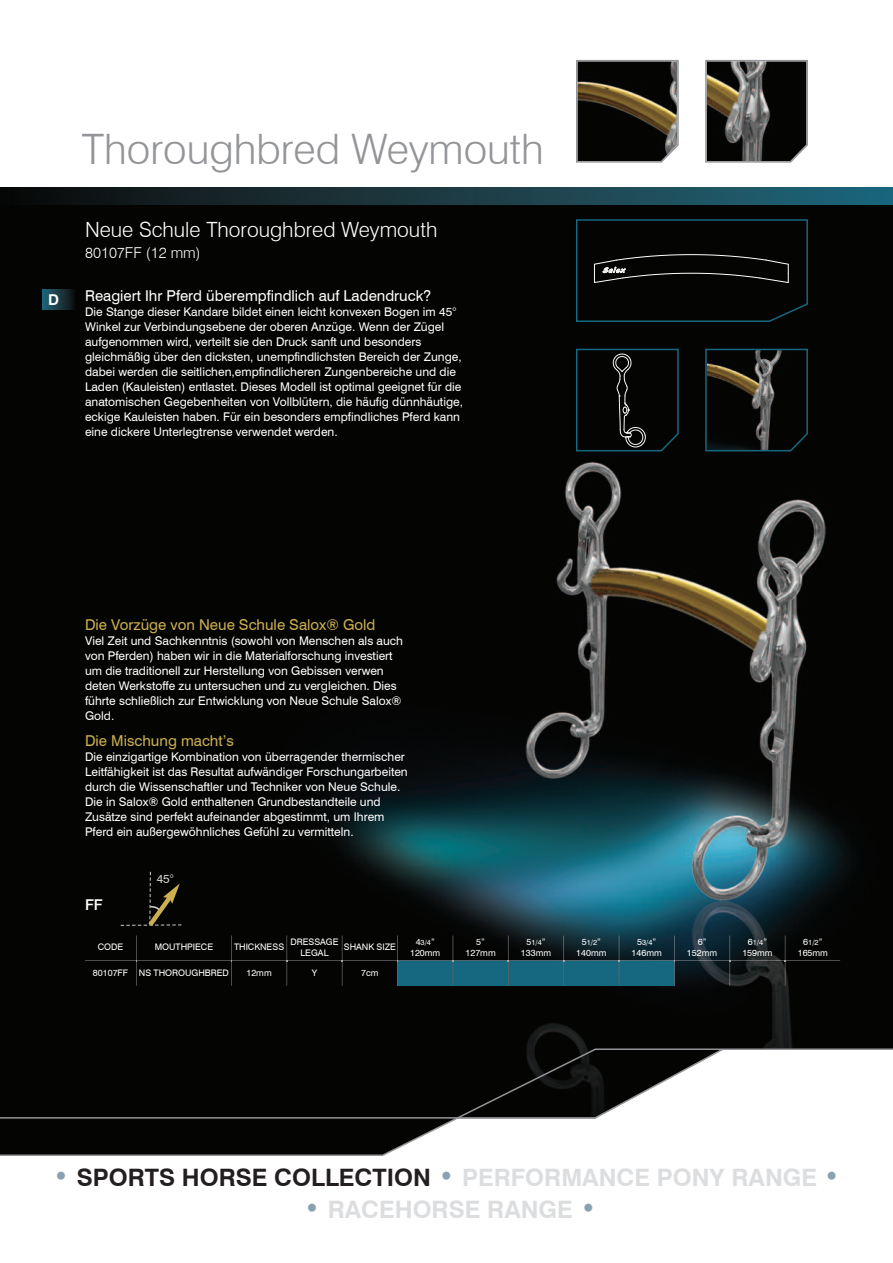
<style>
.page{position:relative;width:893px;height:1263px;background:#fff}
.page>*{position:absolute;margin:0;border:0;box-sizing:border-box;transform-origin:0 0}
.t1{font:300 42px "Swiss 721 BT";color:#939598}
.t2{font:700 24px "Swiss 721 BT";color:#231f20}
.t3{font:700 24px "Swiss 721 BT";color:#dcdddf}
.t4{font:300 21px "Swiss 721 BT";color:#fff}
.t5{font:15px "Swiss 721 BT";color:#ccaf50}
.t6{font:15px "Swiss 721 BT";color:#fff}
.t7{font:300 15px "Swiss 721 BT";color:#fff}
.t8{font:500 15px "Helvetica Neue";color:#fff}
.t9{font:700 15px "Swiss 721 BT";color:#fff}
.t10{font:12px/15px "Swiss 721 BT";color:#fff}
.t11{font:12px "Swiss 721 BT";color:#d6d5ce}
.t12{font:9px/10.8px "Swiss 721 BT";color:#fff;text-align:center}
.t13{font:7.5px "Swiss 721 BT";color:#fff}
.s1{font-size:9px}
.s2{font-size:27px;color:#88a2b2}
.s3{color:#dcdddf}
</style>
<div class="page">
<div style="left:0;top:187px;width:893px;height:1062px;background:#040503"></div>
<img style="left:42px;top:289px;width:808px;height:759px">
<div style="left:2px;top:1157px;width:891px;height:92px;background:#fff"></div>
<svg style="left:0;top:1048px;width:893px;height:109px"></svg>
<div style="left:0;top:187px;width:893px;height:17px;background:linear-gradient(to right,#100c0a,#22687c)"></div>
<svg style="left:43px;top:289px;width:31px;height:21px"></svg>
<hr style="left:0;top:1156px;width:2px;height:107px;background:#fff">
<svg style="left:576px;top:60px;width:103px;height:103px;background:#312d22"></svg>
<svg style="left:705px;top:60px;width:103px;height:103px;background:#3e3d38"></svg>
<svg style="left:576px;top:219px;width:232px;height:103px"></svg>
<svg style="left:705px;top:349px;width:103px;height:102px"></svg>
<div style="left:398px;top:961px;width:55px;height:25px;background:#156880"></div>
<div style="left:453px;top:961px;width:55px;height:25px;background:#156880"></div>
<div style="left:508px;top:961px;width:56px;height:25px;background:#156880"></div>
<div style="left:564px;top:961px;width:55px;height:25px;background:#156880"></div>
<div style="left:619px;top:961px;width:55px;height:25px;background:#156880"></div>
<img style="left:136px;top:935px;width:1px;height:51px">
<img style="left:231px;top:935px;width:1px;height:51px">
<img style="left:286px;top:935px;width:1px;height:51px">
<img style="left:342px;top:935px;width:1px;height:51px">
<img style="left:397px;top:935px;width:1px;height:51px">
<img style="left:453px;top:935px;width:1px;height:51px">
<img style="left:508px;top:935px;width:1px;height:51px">
<img style="left:563px;top:935px;width:1px;height:51px">
<img style="left:619px;top:935px;width:1px;height:51px">
<img style="left:674px;top:935px;width:1px;height:51px">
<img style="left:729px;top:935px;width:1px;height:51px">
<img style="left:785px;top:935px;width:1px;height:51px">
<img style="left:85px;top:960px;width:755px;height:1px">
<svg style="left:121px;top:872px;width:60px;height:59px"></svg>
<svg style="left:576px;top:349px;width:103px;height:102px"></svg>
<h1 class="t1" style="left:82px;top:124px;width:464px">Thoroughbred Weymouth</h1>
<h3 class="t4" style="left:85px;top:217px;width:354px">Neue Schule Thoroughbred Weymouth</h3>
<p class="t7" style="left:85px;top:243px;width:117px">80107FF (12 mm)</p>
<p class="t9" style="left:48px;top:290px;width:12px">D</p>
<p class="t6" style="left:85px;top:286px;width:348px">Reagiert Ihr Pferd überempfindlich auf Ladendruck?</p>
<p class="t10" style="left:85px;top:304px;width:379px">Die Stange dieser Kandare bildet einen leicht konvexen Bogen im 45° Winkel zur Verbindungsebene der oberen Anzüge. Wenn der Zügel aufgenommen wird, verteilt sie den Druck sanft und besonders gleichmäßig über den dicksten, unempfindlichsten Bereich der Zunge, dabei werden die seitlichen,empfindlicheren Zungenbereiche und die Laden (Kauleisten) entlastet. Dieses Modell ist optimal geeignet für die anatomischen Gegebenheiten von Vollblütern, die häufig dünnhäutige, eckige Kauleisten haben. Für ein besonders empfindliches Pferd kann eine dickere Unterlegtrense verwendet werden.</p>
<p class="t5" style="left:85px;top:616px;width:292px">Die Vorzüge von Neue Schule Salox® Gold</p>
<p class="t10" style="left:85px;top:633px;width:319px">Viel Zeit und Sachkenntnis (sowohl von Menschen als auch von Pferden) haben wir in die Materialforschung investiert um die traditionell zur Herstellung von Gebissen verwen deten Werkstoffe zu untersuchen und zu vergleichen. Dies führte schließlich zur Entwicklung von Neue Schule Salox® Gold.</p>
<p class="t5" style="left:85px;top:731px;width:150px">Die Mischung macht’s</p>
<p class="t10" style="left:85px;top:749px;width:324px">Die einzigartige Kombination von überragender thermischer Leitfähigkeit ist das Resultat aufwändiger Forschungarbeiten durch die Wissenschaftler und Techniker von Neue Schule.<br>Die in Salox® Gold enthaltenen Grundbestandteile und Zusätze sind perfekt aufeinander abgestimmt, um Ihrem Pferd ein außergewöhnliches Gefühl zu vermitteln.</p>
<p class="t8" style="left:85px;top:899px;width:19px">FF</p>
<p class="t11" style="left:157px;top:872px;width:19px">45°</p>
<p class="t12" style="left:98px;top:941px;width:27px">CODE</p>
<p class="t12" style="left:155px;top:941px;width:60px">MOUTHPIECE</p>
<p class="t12" style="left:234px;top:941px;width:52px">THICKNESS</p>
<p class="t12" style="left:290px;top:936px;width:50px">DRESSAGE<br>LEGAL</p>
<p class="t12" style="left:344px;top:941px;width:54px">SHANK SIZE</p>
<p class="t12" style="left:93px;top:967px;width:138px">80107FF NS THOROUGHBRED</p>
<p class="t12" style="left:246px;top:967px;width:27px">12mm</p>
<p class="t12" style="left:312px;top:967px;width:7px">Y</p>
<p class="t12" style="left:361px;top:967px;width:19px">7cm</p>
<p class="t13" style="left:416px;top:938px;width:21px"><span class="s1">4</span>3/4<span class="s1">”</span></p>
<p class="t12" style="left:410px;top:947px;width:32px">120mm</p>
<p class="t12" style="left:465px;top:936px;width:32px">5”<br>127mm</p>
<p class="t13" style="left:526px;top:938px;width:21px"><span class="s1">5</span>1/4<span class="s1">”</span></p>
<p class="t12" style="left:521px;top:947px;width:32px">133mm</p>
<p class="t13" style="left:582px;top:938px;width:21px"><span class="s1">5</span>1/2<span class="s1">”</span></p>
<p class="t12" style="left:576px;top:947px;width:32px">140mm</p>
<p class="t13" style="left:637px;top:938px;width:21px"><span class="s1">5</span>3/4<span class="s1">”</span></p>
<p class="t12" style="left:632px;top:947px;width:32px">146mm</p>
<p class="t12" style="left:687px;top:936px;width:32px">6”<br>152mm</p>
<p class="t13" style="left:748px;top:938px;width:21px"><span class="s1">6</span>1/4<span class="s1">”</span></p>
<p class="t12" style="left:742px;top:947px;width:32px">159mm</p>
<p class="t13" style="left:803px;top:938px;width:21px"><span class="s1">6</span>1/2<span class="s1">”</span></p>
<p class="t12" style="left:798px;top:947px;width:32px">165mm</p>
<h2 class="t2" style="left:53px;top:1162px;width:788px"><span class="s2">•</span> SPORTS HORSE COLLECTION <span class="s2">•</span> <span class="s3">PERFORMANCE PONY RANGE</span> <span class="s2">•</span></h2>
<h2 class="t3" style="left:304px;top:1195px;width:294px"><span class="s2">•</span> RACEHORSE RANGE <span class="s2">•</span></h2>
</div>
